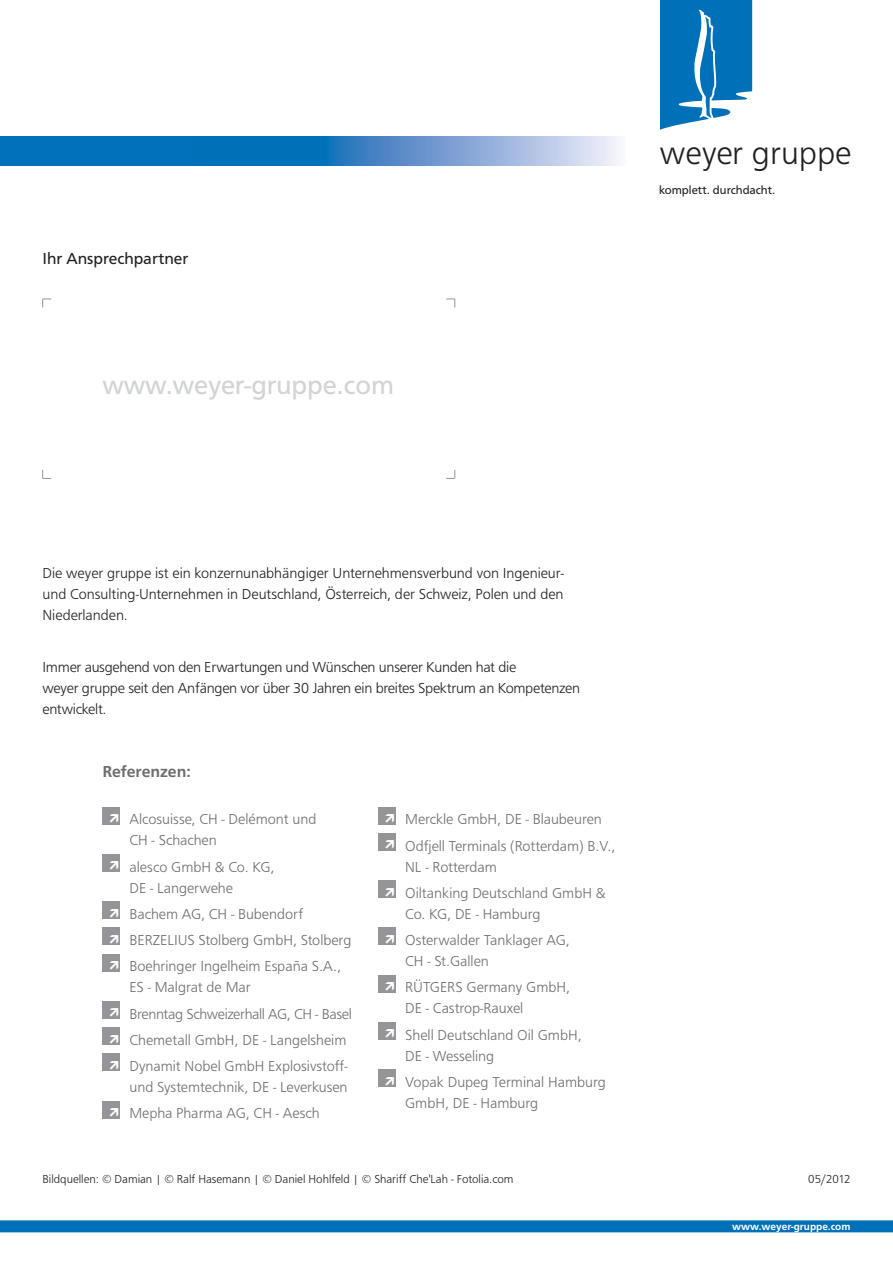
<style>
.page{position:relative;width:893px;height:1263px;background:#fff}
.page>*{position:absolute;margin:0;border:0;box-sizing:border-box;transform-origin:0 0}
.t1{font:300 33.75px "Front Page";color:#231f20}
.t2{font:27px "Front Page";color:#d1d3d4}
.t3{font:16.5px "Front Page";color:#231f20}
.t4{font:500 16.5px "Front Page";color:#6d6e70}
.t5{font:300 15px/26.2px "Front Page";color:#6d6e70}
.t6{font:300 15px/21px "Front Page";letter-spacing:-.015em;color:#231f20;text-align:justify}
.t7{font:300 12px "Front Page";color:#231f20}
.t8{font:12px "Front Page";color:#231f20}
.t9{font:500 10.5px "Front Page";color:#fff}
</style>
<div class="page">
<svg style="left:0;top:136px;width:621px;height:30px"></svg>
<svg style="left:660px;top:0;width:92px;height:130px"></svg>
<div style="left:0;top:1220px;width:893px;height:12px;background:#0070b9"></div>
<svg style="left:42px;top:299px;width:9px;height:8px"></svg>
<svg style="left:42px;top:470px;width:9px;height:9px"></svg>
<svg style="left:446px;top:299px;width:9px;height:8px"></svg>
<svg style="left:446px;top:470px;width:9px;height:9px"></svg>
<div style="left:102px;top:807px;width:18px;height:17px;background:#939598"></div>
<div style="left:102px;top:854px;width:18px;height:18px;background:#939598"></div>
<div style="left:102px;top:901px;width:18px;height:18px;background:#939598"></div>
<div style="left:102px;top:927px;width:18px;height:18px;background:#939598"></div>
<div style="left:102px;top:954px;width:18px;height:17px;background:#939598"></div>
<div style="left:102px;top:1001px;width:18px;height:18px;background:#939598"></div>
<div style="left:102px;top:1027px;width:18px;height:18px;background:#939598"></div>
<div style="left:102px;top:1053px;width:18px;height:18px;background:#939598"></div>
<div style="left:102px;top:1101px;width:18px;height:17px;background:#939598"></div>
<div style="left:378px;top:807px;width:18px;height:17px;background:#939598"></div>
<div style="left:378px;top:833px;width:18px;height:18px;background:#939598"></div>
<div style="left:378px;top:880px;width:18px;height:18px;background:#939598"></div>
<div style="left:378px;top:927px;width:18px;height:18px;background:#939598"></div>
<div style="left:378px;top:975px;width:18px;height:17px;background:#939598"></div>
<div style="left:378px;top:1022px;width:18px;height:18px;background:#939598"></div>
<div style="left:378px;top:1069px;width:18px;height:18px;background:#939598"></div>
<p class="t3" style="left:42px;top:251px;width:147px">Ihr Ansprechpartner</p>
<h2 class="t2" style="left:102px;top:374px;width:293px">www.weyer-gruppe.com</h2>
<h1 class="t1" style="left:660px;top:132px;width:193px">weyer gruppe</h1>
<p class="t8" style="left:659px;top:185px;width:118px">komplett. durchdacht.</p>
<p class="t6" style="left:42px;top:563px;width:523px">Die weyer gruppe ist ein konzernunabhängiger Unternehmensverbund von Ingenieur&shy;und Consulting-Unternehmen in Deutschland, Österreich, der Schweiz, Polen und den Niederlanden.</p>
<p class="t6" style="left:42px;top:657px;width:539px;text-align:left">Immer ausgehend von den Erwartungen und Wünschen unserer Kunden hat die<br>weyer gruppe seit den Anfängen vor über 30 Jahren ein breites Spektrum an Kompetenzen entwickelt.</p>
<p class="t4" style="left:102px;top:765px;width:90px">Referenzen:</p>
<p class="t5" style="left:129px;top:809px;width:188px;line-height:21px">Alcosuisse, CH - Delémont und<br>CH - Schachen</p>
<p class="t5" style="left:129px;top:857px;width:146px;line-height:21px">alesco GmbH &amp; Co. KG,<br>DE - Langerwehe</p>
<p class="t5" style="left:129px;top:901px;width:224px">Bachem AG, CH - Bubendorf<br>BERZELIUS Stolberg GmbH, Stolberg<br>Boehringer Ingelheim España S.A.,</p>
<p class="t5" style="left:129px;top:975px;width:224px">ES - Malgrat de Mar<br>Brenntag Schweizerhall AG, CH - Basel<br>Chemetall GmbH, DE - Langelsheim<br>Dynamit Nobel GmbH Explosivstoff-</p>
<p class="t5" style="left:129px;top:1075px;width:220px">und Systemtechnik, DE - Leverkusen<br>Mepha Pharma AG, CH - Aesch</p>
<p class="t5" style="left:405px;top:807px;width:212px">Merckle GmbH, DE - Blaubeuren<br>Odfjell Terminals (Rotterdam) B.V.,</p>
<p class="t5" style="left:405px;top:854px;width:202px">NL - Rotterdam<br>Oiltanking Deutschland GmbH &amp;</p>
<p class="t5" style="left:405px;top:901px;width:166px">Co. KG, DE - Hamburg<br>Osterwalder Tanklager AG,</p>
<p class="t5" style="left:405px;top:949px;width:166px">CH - St.Gallen<br>RÜTGERS Germany GmbH,</p>
<p class="t5" style="left:405px;top:996px;width:178px">DE - Castrop-Rauxel<br>Shell Deutschland Oil GmbH,</p>
<p class="t5" style="left:405px;top:1043px;width:202px">DE - Wesseling<br>Vopak Dupeg Terminal Hamburg</p>
<p class="t5" style="left:405px;top:1090px;width:135px">GmbH, DE - Hamburg</p>
<p class="t7" style="left:42px;top:1173px;width:473px">Bildquellen: © Damian | © Ralf Hasemann | © Daniel Hohlfeld | © Shariff Che'Lah - Fotolia.com</p>
<p class="t7" style="left:808px;top:1173px;width:44px">05/2012</p>
<p class="t9" style="left:732px;top:1222px;width:120px">www.weyer-gruppe.com</p>
</div>
